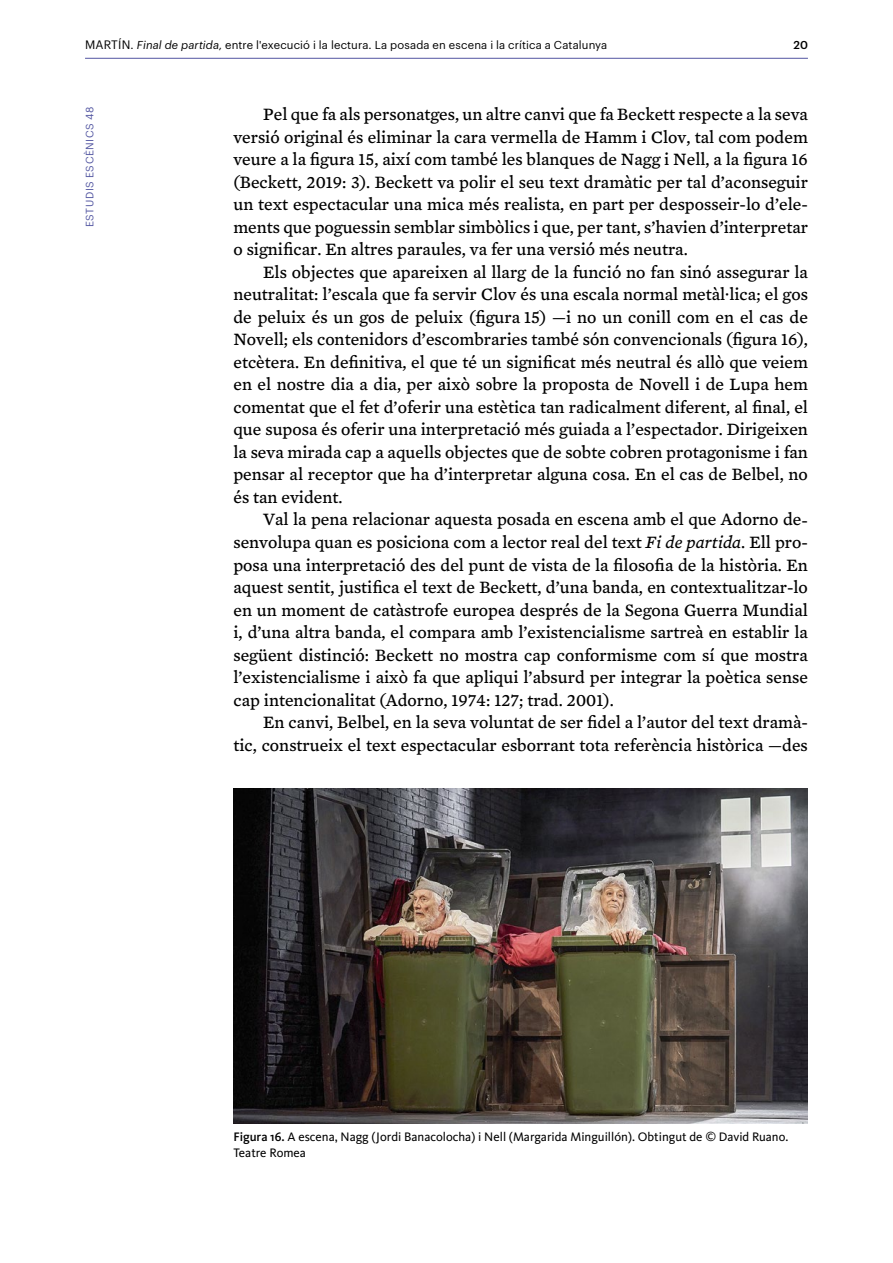
<style>
.page{position:relative;width:893px;height:1263px;background:#fff}
.page>*{position:absolute;margin:0;border:0;box-sizing:border-box;transform-origin:0 0}
.t1{font:17.7px/22.5px "Mercury Text G4 Roman";color:#000;text-align:justify}
.t2{font:12.75px/15.3px "Kievit OT";color:#000}
.t3{font:11.25px "Graphik";letter-spacing:.015em;color:#000}
.t4{font:500 11.25px "Graphik";color:#000}
.t5{font:10.5px "Graphik";letter-spacing:.055em;color:#5255a1}
.s1{font-family:"Graphik Regular SC800";font-size:12px}
.s2{font-style:italic}
.s3{font-family:"Mercury Text G4";font-style:italic}
.s4{font-weight:500}
</style>
<div class="page">
<hr style="left:85px;top:58px;width:723px;height:1px;background:#5255a1">
<img style="left:233px;top:789px;width:575px;height:334px">
<p class="t3" style="left:85px;top:36px;width:524px"><span class="s1">MARTÍN</span>. <span class="s2">Final de partida</span>, entre l'execució i la lectura. La posada en escena i la crítica a Catalunya</p>
<p class="t4" style="left:794px;top:36px;width:16px">20</p>
<p class="t5" style="left:82px;top:227px;width:122px;rotate:-90deg">ESTUDIS ESCÈNICS 48</p>
<p class="t1" style="left:233px;top:103px;width:576px;text-indent:30px">Pel que fa als personatges, un altre canvi que fa Beckett respecte a la seva versió original és eliminar la cara vermella de Hamm i Clov, tal com podem veure a la figura 15, així com també les blanques de Nagg i Nell, a la figura 16 (Beckett, 2019: 3). Beckett va polir el seu text dramàtic per tal d’aconseguir un text espectacular una mica més realista, en part per desposseir-lo d’ele&shy;ments que poguessin semblar simbòlics i que, per tant, s’havien d’interpretar o significar. En altres paraules, va fer una versió més neutra.</p>
<p class="t1" style="left:233px;top:261px;width:576px;text-indent:30px">Els objectes que apareixen al llarg de la funció no fan sinó assegurar la neutralitat: l’escala que fa servir Clov és una escala normal metàl·lica; el gos de peluix és un gos de peluix (figura 15) —i no un conill com en el cas de Novell; els contenidors d’escombraries també són convencionals (figura 16), etcètera. En definitiva, el que té un significat més neutral és allò que veiem en el nostre dia a dia, per això sobre la proposta de Novell i de Lupa hem comentat que el fet d’oferir una estètica tan radicalment diferent, al final, el que suposa és oferir una interpretació més guiada a l’espectador. Dirigeixen la seva mirada cap a aquells objectes que de sobte cobren protagonisme i fan pensar al receptor que ha d’interpretar alguna cosa. En el cas de Belbel, no és tan evident.</p>
<p class="t1" style="left:233px;top:508px;width:576px;text-indent:30px">Val la pena relacionar aquesta posada en escena amb el que Adorno de&shy;senvolupa quan es posiciona com a lector real del text <span class="s3">Fi de partida</span>. Ell pro&shy;posa una interpretació des del punt de vista de la filosofia de la història. En aquest sentit, justifica el text de Beckett, d’una banda, en contextualitzar-lo en un moment de catàstrofe europea després de la Segona Guerra Mundial i, d’una altra banda, el compara amb l’existencialisme sartreà en establir la següent distinció: Beckett no mostra cap conformisme com sí que mostra l’existencialisme i això fa que apliqui l’absurd per integrar la poètica sense cap intencionalitat (Adorno, 1974: 127; trad. 2001).</p>
<p class="t1" style="left:233px;top:711px;width:576px;text-align:right">En canvi, Belbel, en la seva voluntat de ser fidel a l’autor del text dramà-<br>tic, construeix el text espectacular esborrant tota referència històrica —des</p>
<p class="t2" style="left:233px;top:1129px;width:556px"><span class="s4">Figura 16.</span> A escena, Nagg (Jordi Banacolocha) i Nell (Margarida Minguillón). Obtingut de © David Ruano.<br>Teatre Romea</p>
</div>
